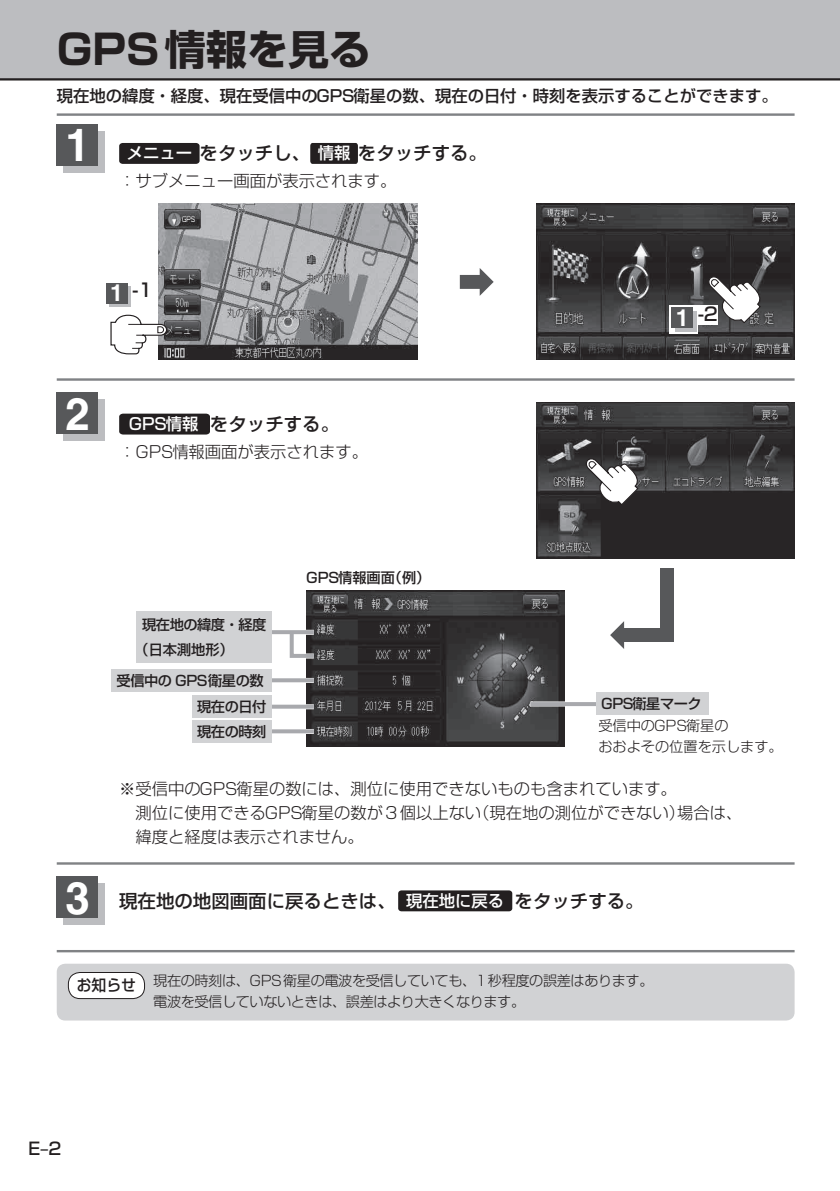
<style>
.page{position:relative;width:840px;height:1191px;background:#fff}
.page>*{position:absolute;margin:0;border:0;box-sizing:border-box;transform-origin:0 0}
.t1{font:700 45.2px "Helvetica";color:#fff}
.t2{font:41.2px "Shin Go Pro Bold 90 msp RKSJ H";color:#231f20}
.t3{font:18.4px "Shin Go Pro Medium 90 msp RKSJ H";color:#231f20}
.t4{font:17px "Shin Go Pro Medium 90 msp RKSJ H";color:#231f20}
.t5{font:16.2px/24px "Shin Go Pro Light 90 msp RKSJ H";color:#231f20}
.t6{font:16.2px "Shin Go Pro Medium 90 msp RKSJ H";color:#231f20}
.t7{font:15.6px "Shin Go Pro Medium 90 msp RKSJ H";color:#231f20;scale:.95 1}
.t8{font:14.2px/21.2px "Shin Go Pro Light 90 msp RKSJ H";letter-spacing:-.03em;color:#231f20}
.t9{font:14.2px/25.6px "Shin Go Pro Medium 90 msp RKSJ H";letter-spacing:-.03em;color:#231f20}
.t10{font:14.2px/21.2px "Shin Go Pro Light 90 msp RKSJ H";color:#231f20}
.t11{font:14.2px "Shin Go Pro Medium 90 msp RKSJ H";color:#231f20}
.s1{font-size:16.2px;color:#fff}
.s2{font-family:"Helvetica";font-weight:700;font-size:23.4px;color:#fff}
</style>
<div class="page">
<div style="left:0;top:0;width:839px;height:79px;background:#bcbdc0"></div>
<hr style="left:0;top:78px;width:839px;height:2px;background:#231f20">
<div style="left:119px;top:413px;width:91px;height:21px;background:#231f20"></div>
<img style="left:306px;top:590px;width:258px;height:156px">
<svg style="left:530px;top:701px;width:35px;height:1px"></svg>
<svg style="left:271px;top:634px;width:15px;height:1px"></svg>
<div style="left:271px;top:678px;width:43px;height:5px;background:#e4e4e5"></div>
<div style="left:271px;top:704px;width:43px;height:5px;background:#c3c4c7"></div>
<div style="left:271px;top:729px;width:43px;height:5px;background:#e0e0e2"></div>
<img style="left:536px;top:204px;width:258px;height:156px">
<img style="left:159px;top:204px;width:258px;height:156px">
<div style="left:63px;top:131px;width:42px;height:41px;background:#bcbdc0"></div>
<div style="left:57px;top:124px;width:41px;height:42px;background:#57585a"></div>
<div style="left:119px;top:143px;width:80px;height:21px;background:#231f20;border-radius:3px"></div>
<div style="left:310px;top:143px;width:48px;height:21px;background:#231f20;border-radius:3px"></div>
<hr style="left:57px;top:378px;width:737px;height:3px;background:#808285">
<div style="left:63px;top:399px;width:42px;height:42px;background:#bcbdc0"></div>
<div style="left:57px;top:392px;width:41px;height:42px;background:#57585a"></div>
<hr style="left:57px;top:862px;width:737px;height:2px;background:#808285">
<div style="left:63px;top:883px;width:42px;height:41px;background:#bcbdc0"></div>
<div style="left:57px;top:876px;width:41px;height:42px;background:#57585a"></div>
<div style="left:398px;top:890px;width:114px;height:21px;background:#231f20;border-radius:3px"></div>
<hr style="left:57px;top:113px;width:737px;height:3px;background:#808285">
<hr style="left:57px;top:950px;width:737px;height:2px;background:#808285">
<svg style="left:459px;top:268px;width:34px;height:28px"></svg>
<svg style="left:110px;top:315px;width:57px;height:39px"></svg>
<svg style="left:110px;top:286px;width:21px;height:21px"></svg>
<div style="left:106px;top:283px;width:21px;height:21px;background:#57585a"></div>
<svg style="left:698px;top:260px;width:68px;height:68px"></svg>
<svg style="left:669px;top:305px;width:28px;height:28px"></svg>
<svg style="left:674px;top:310px;width:21px;height:21px"></svg>
<div style="left:671px;top:307px;width:21px;height:21px;background:#57585a"></div>
<div style="left:697px;top:305px;width:20px;height:20px;background:#fff"></div>
<img style="left:536px;top:402px;width:258px;height:156px">
<div style="left:621px;top:628px;width:52px;height:14px;background:#57585a"></div>
<svg style="left:610px;top:622px;width:13px;height:26px"></svg>
<div style="left:660px;top:568px;width:14px;height:73px;background:#57585a"></div>
<svg style="left:576px;top:442px;width:68px;height:68px"></svg>
<svg style="left:271px;top:630px;width:15px;height:4px"></svg>
<svg style="left:271px;top:678px;width:43px;height:4px"></svg>
<svg style="left:271px;top:704px;width:43px;height:4px"></svg>
<svg style="left:271px;top:729px;width:43px;height:4px"></svg>
<svg style="left:286px;top:628px;width:33px;height:33px"></svg>
<hr style="left:530px;top:702px;width:66px;height:4px;background:#a8a9ad">
<div style="left:136px;top:611px;width:135px;height:51px;background:#d1d2d4"></div>
<div style="left:112px;top:669px;width:159px;height:23px;background:#d1d2d4"></div>
<div style="left:192px;top:695px;width:79px;height:22px;background:#d1d2d4"></div>
<div style="left:192px;top:720px;width:79px;height:23px;background:#d1d2d4"></div>
<div style="left:596px;top:692px;width:112px;height:23px;background:#d1d2d4"></div>
<div style="left:57px;top:963px;width:737px;height:57px;background:#d1d2d4;border-radius:9px"></div>
<div style="left:68px;top:972px;width:76px;height:26px;background:#fff;border-radius:12px"></div>
<div style="left:68px;top:972px;width:77px;height:26px;border:1px solid #231f20;border-radius:12px"></div>
<h2 class="t2" style="left:57px;top:34px;width:315px">GPS情報を見る</h2>
<p class="t6" style="left:57px;top:90px;width:722px">現在地の緯度・経度、現在受信中のGPS衛星の数、現在の日付・時刻を表示することができます。</p>
<h1 class="t1" style="left:65px;top:129px;width:26px">1</h1>
<p class="t3" style="left:127px;top:147px;width:361px"><span class="s1">メニュー</span>をタッチし、<span class="s1">情報</span>をタッチする。</p>
<p class="t5" style="left:119px;top:171px;width:279px">：サブメニュー画面が表示されます。</p>
<p class="t3" style="left:110px;top:283px;width:44px"><span class="s2">1</span> -1</p>
<h1 class="t1" style="left:65px;top:397px;width:26px">2</h1>
<p class="t3" style="left:129px;top:417px;width:211px"><span class="s1">GPS情報</span> をタッチする。</p>
<p class="t5" style="left:119px;top:442px;width:250px">：GPS情報画面が表示されます。</p>
<p class="t3" style="left:675px;top:307px;width:44px"><span class="s2">1</span> -2</p>
<p class="t9" style="left:134px;top:613px;width:133px;text-indent:8px">現在地の緯度・経度（日本測地形）</p>
<p class="t9" style="left:197px;top:669px;width:71px;text-indent:-81px">受信中の GPS衛星の数現在の日付現在の時刻</p>
<p class="t11" style="left:306px;top:572px;width:126px">GPS情報画面（例）</p>
<p class="t9" style="left:601px;top:693px;width:102px">GPS衛星マーク</p>
<p class="t10" style="left:598px;top:717px;width:186px">受信中のGPS衛星の<br>おおよその位置を示します。</p>
<p class="t5" style="left:135px;top:779px;width:608px;text-indent:-16px">※ 受信中のGPS衛星の数には、測位に使用できないものも含まれています。<br>測位に使用できるGPS衛星の数が3個以上ない（現在地の測位ができない）場合は、緯度と経度は表示されません。</p>
<h1 class="t1" style="left:65px;top:881px;width:26px">3</h1>
<p class="t3" style="left:119px;top:894px;width:525px">現在地の地図画面に戻るときは、 <span class="s1">現在地に戻る</span> をタッチする。</p>
<p class="t7" style="left:77px;top:979px;width:64px">お知らせ</p>
<p class="t8" style="left:153px;top:972px;width:501px">現在の時刻は、GPS衛星の電波を受信していても、1秒程度の誤差はあります。電波を受信していないときは、誤差はより大きくなります。</p>
<p class="t4" style="left:28px;top:1142px;width:35px">E‒2</p>
</div>
